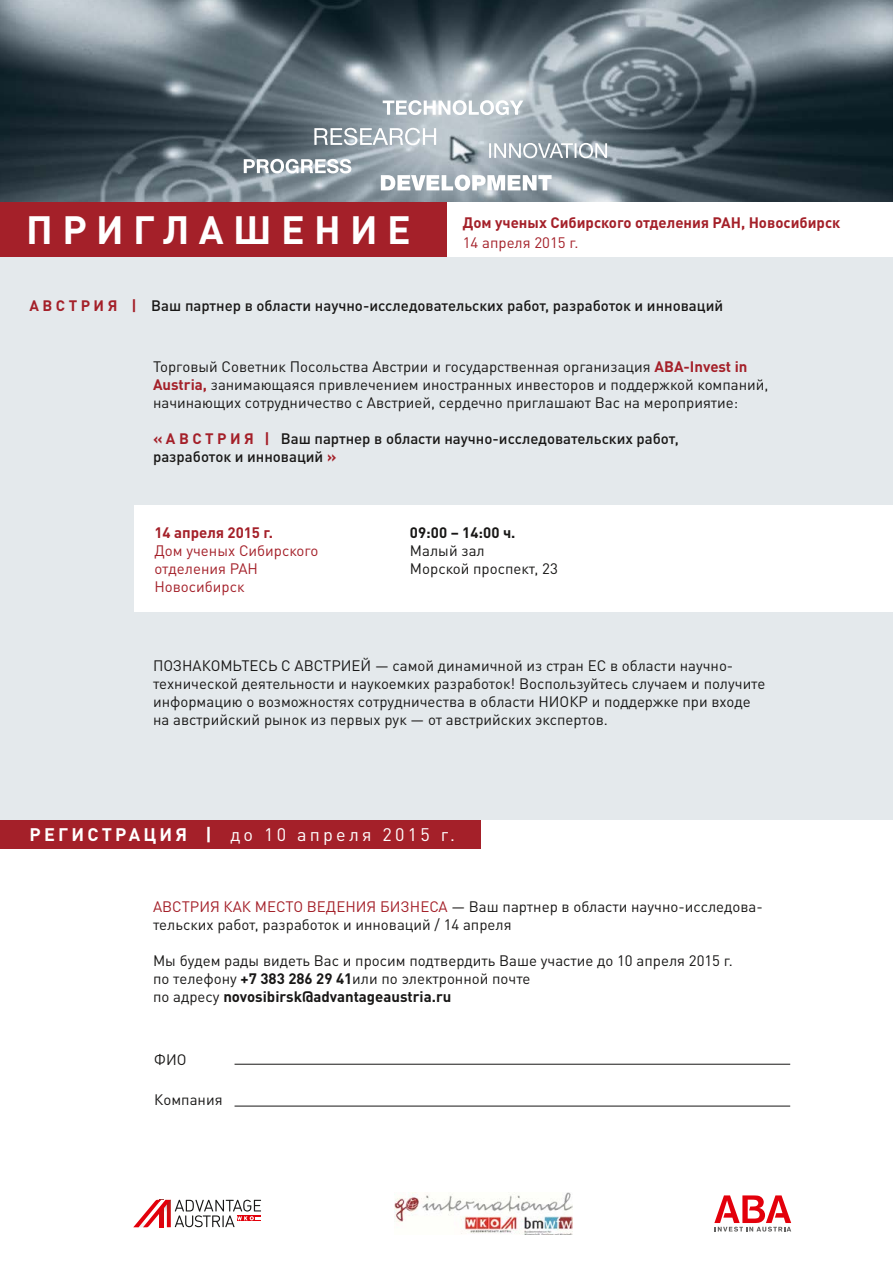
<style>
.page{position:relative;width:893px;height:1263px;background:#fff}
.page>*{position:absolute;margin:0;border:0;box-sizing:border-box;transform-origin:0 0}
.t1{font:700 39px "DIN Pro";letter-spacing:.24em;color:#fff}
.t2{font:18px "DIN Pro";letter-spacing:.18em;color:#fff}
.t3{font:15px/18px "DIN Pro";color:#181716}
.t4{font:500 15px/18px "DIN Pro";color:#181716}
.t5{font:700 15px "DIN Pro";color:#a42029}
.t6{font:15px/18px "DIN Pro";color:#a42029}
.t7{font:700 15px "DIN Pro";color:#181716}
.s1{font-weight:700;color:#a42029}
.s2{font-weight:700}
.s3{color:#a42029}
</style>
<div class="page">
<svg style="left:133px;top:1200px;width:128px;height:27px"></svg>
<svg style="left:714px;top:1195px;width:77px;height:36px"></svg>
<img style="left:0;top:0;width:893px;height:203px">
<img style="left:395px;top:1192px;width:177px;height:43px">
<svg style="left:383px;top:100px;width:140px;height:15px"></svg>
<svg style="left:314px;top:128px;width:122px;height:17px"></svg>
<svg style="left:489px;top:143px;width:118px;height:15px"></svg>
<svg style="left:244px;top:159px;width:107px;height:14px"></svg>
<svg style="left:381px;top:175px;width:171px;height:16px"></svg>
<div style="left:0;top:819px;width:481px;height:30px;background:#a42029"></div>
<div style="left:0;top:257px;width:893px;height:562px;background:#e4e9ec"></div>
<div style="left:0;top:203px;width:446px;height:54px;background:#a42029"></div>
<hr style="left:235px;top:1064px;width:555px;height:1px;background:#181716">
<hr style="left:235px;top:1106px;width:555px;height:1px;background:#181716">
<div style="left:135px;top:505px;width:758px;height:107px;background:#fff"></div>
<h1 class="t1" style="left:26px;top:204px;width:386px">ПРИГЛАШЕНИЕ</h1>
<p class="t5" style="left:463px;top:213px;width:379px">Дом ученых Сибирского отделения РАН, Новосибирск</p>
<p class="t6" style="left:463px;top:233px;width:117px">14 апреля 2015 г.</p>
<p class="t4" style="left:30px;top:296px;width:695px"><span class="s1">А В С Т Р И Я |</span> Ваш партнер в области научно-исследовательских работ, разработок и инноваций</p>
<p class="t3" style="left:153px;top:357px;width:617px">Торговый Советник Посольства Австрии и государственная организация <span class="s1">ABA-Invest in<br>Austria,</span> занимающаяся привлечением иностранных инвесторов и поддержкой компаний, начинающих сотрудничество с Австрией, сердечно приглашают Вас на мероприятие:</p>
<p class="t4" style="left:153px;top:429px;width:527px"><span class="s1">« А В С Т Р И Я |</span> Ваш партнер в области научно-исследовательских работ, разработок и инноваций <span class="s1">»</span></p>
<p class="t5" style="left:154px;top:522px;width:120px">14 апреля 2015 г.</p>
<p class="t6" style="left:154px;top:541px;width:166px">Дом ученых Сибирского отделения РАН<br>Новосибирск</p>
<p class="t7" style="left:410px;top:522px;width:107px">09:00 – 14:00 ч.</p>
<p class="t3" style="left:410px;top:541px;width:149px">Малый зал<br>Морской проспект, 23</p>
<p class="t3" style="left:153px;top:656px;width:614px">ПОЗНАКОМЬТЕСЬ С АВСТРИЕЙ — самой динамичной из стран ЕС в области научно&shy;технической деятельности и наукоемких разработок! Воспользуйтесь случаем и получите информацию о возможностях сотрудничества в области НИОКР и поддержке при входе на австрийский рынок из первых рук — от австрийских экспертов.</p>
<p class="t2" style="left:30px;top:822px;width:427px"><span class="s2">РЕГИСТРАЦИЯ |</span> до 10 апреля 2015 г.</p>
<p class="t3" style="left:153px;top:897px;width:611px"><span class="s3">АВСТРИЯ КАК МЕСТО ВЕДЕНИЯ БИЗНЕСА</span> — Ваш партнер в области научно-исследова&shy;тельских работ, разработок и инноваций / 14 апреля</p>
<p class="t3" style="left:153px;top:951px;width:581px">Мы будем рады видеть Вас и просим подтвердить Ваше участие до 10 апреля 2015 г. по телефону <span class="s2">+7 383 286 29 41</span>или по электронной почте<br>по адресу <span class="s2">novosibirsk@advantageaustria.ru</span></p>
<p class="t3" style="left:154px;top:1050px;width:34px">ФИО</p>
<p class="t3" style="left:154px;top:1090px;width:70px">Компания</p>
</div>
